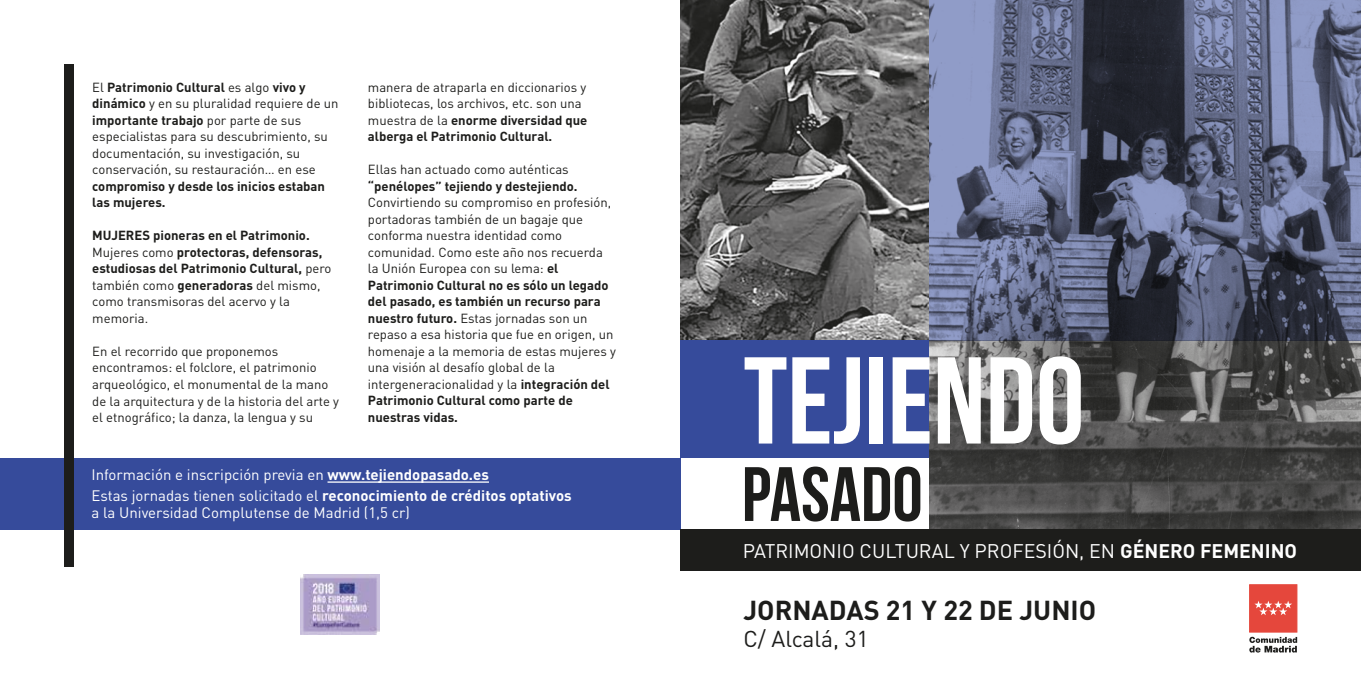
<style>
.page{position:relative;width:1361px;height:681px;background:#fff}
.page>*{position:absolute;margin:0;border:0;box-sizing:border-box;transform-origin:0 0}
.t1{font:700 123.15px "Bebas Neue";color:#fff}
.t2{font:700 76.8px "Bebas Neue";color:#1d1d1b}
.t3{font:700 27px "DIN";color:#1d1d1b}
.t4{font:22.65px "DIN";color:#1d1d1b}
.t5{font:19.5px "DIN";color:#fff}
.t6{font:15px/21px "DIN";color:#fff}
.t7{font:13.05px/16.5px "DIN";color:#1d1d1b}
.t8{font:700 13.05px/16.5px "DIN";color:#1d1d1b}
.s1{font-weight:700}
.s2{font-weight:400}
</style>
<div class="page">
<img style="left:680px;top:0;width:249px;height:340px">
<div style="left:680px;top:340px;width:254px;height:117px;background:#364b9b"></div>
<div style="left:0;top:457px;width:680px;height:72px;background:#364b9b"></div>
<img style="left:929px;top:340px;width:432px;height:189px">
<svg style="left:929px;top:0;width:432px;height:340px;background:#585f79"></svg>
<div style="left:680px;top:529px;width:681px;height:41px;background:#1d1d1b"></div>
<div style="left:1249px;top:584px;width:48px;height:48px;background:#e5473c;border:1px solid #e5473c"></div>
<svg style="left:1254px;top:601px;width:38px;height:14px"></svg>
<svg style="left:1249px;top:636px;width:48px;height:16px"></svg>
<hr style="left:327px;top:481px;width:162px;height:1px;background:#fff">
<div style="left:64px;top:64px;width:10px;height:502px;background:#1d1d1b"></div>
<img style="left:301px;top:574px;width:79px;height:60px">
<p class="t7" style="left:92px;top:78px;width:248px">El <span class="s1">Patrimonio Cultural</span> es algo <span class="s1">vivo y dinámico</span> y en su pluralidad requiere de un <span class="s1">importante trabajo</span> por parte de sus especialistas para su descubrimiento, su documentación, su investigación, su conservación, su restauración… en ese</p>
<p class="t8" style="left:92px;top:177px;width:234px">compromiso y desde los inicios estaban las mujeres.</p>
<p class="t8" style="left:92px;top:227px;width:241px">MUJERES pioneras en el Patrimonio.<br><span class="s2">Mujeres como</span> protectoras, defensoras, estudiosas del Patrimonio Cultural, <span class="s2">pero también como</span> generadoras <span class="s2">del mismo, como transmisoras del acervo y la memoria.</span></p>
<p class="t7" style="left:92px;top:342px;width:248px">En el recorrido que proponemos encontramos: el folclore, el patrimonio arqueológico, el monumental de la mano de la arquitectura y de la historia del arte y el etnográfico; la danza, la lengua y su</p>
<p class="t7" style="left:368px;top:78px;width:221px">manera de atraparla en diccionarios y bibliotecas, los archivos, etc. son una muestra de la <span class="s1">enorme diversidad que alberga el Patrimonio Cultural.</span></p>
<p class="t7" style="left:368px;top:161px;width:202px">Ellas han actuado como auténticas</p>
<p class="t8" style="left:368px;top:177px;width:211px">“penélopes” tejiendo y destejiendo.</p>
<p class="t7" style="left:368px;top:194px;width:249px">Convirtiendo su compromiso en profesión, portadoras también de un bagaje que conforma nuestra identidad como comunidad. Como este año nos recuerda la Unión Europea con su lema: <span class="s1">el Patrimonio Cultural no es sólo un legado del pasado, es también un recurso para nuestro futuro.</span> Estas jornadas son un repaso a esa historia que fue en origen, un homenaje a la memoria de estas mujeres y una visión al desafío global de la intergeneracionalidad y la <span class="s1">integración del Patrimonio Cultural como parte de nuestras vidas.</span></p>
<p class="t6" style="left:91px;top:463px;width:482px">Información e inscripción previa en <span class="s1">www.tejiendopasado.es<br></span>Estas jornadas tienen solicitado el <span class="s1">reconocimiento de créditos optativos</span></p>
<p class="t6" style="left:91px;top:501px;width:320px">a la Universidad Complutense de Madrid (1,5 cr)</p>
<h1 class="t1" style="left:743px;top:333px;width:342px">TEJIENDO</h1>
<h2 class="t2" style="left:742px;top:452px;width:182px">PASADO</h2>
<h3 class="t5" style="left:742px;top:538px;width:556px">PATRIMONIO CULTURAL Y PROFESIÓN, EN <span class="s1">GÉNERO FEMENINO</span></h3>
<h3 class="t3" style="left:743px;top:592px;width:354px">JORNADAS 21 Y 22 DE JUNIO</h3>
<h3 class="t4" style="left:743px;top:624px;width:127px">C/ Alcalá, 31</h3>
</div>
